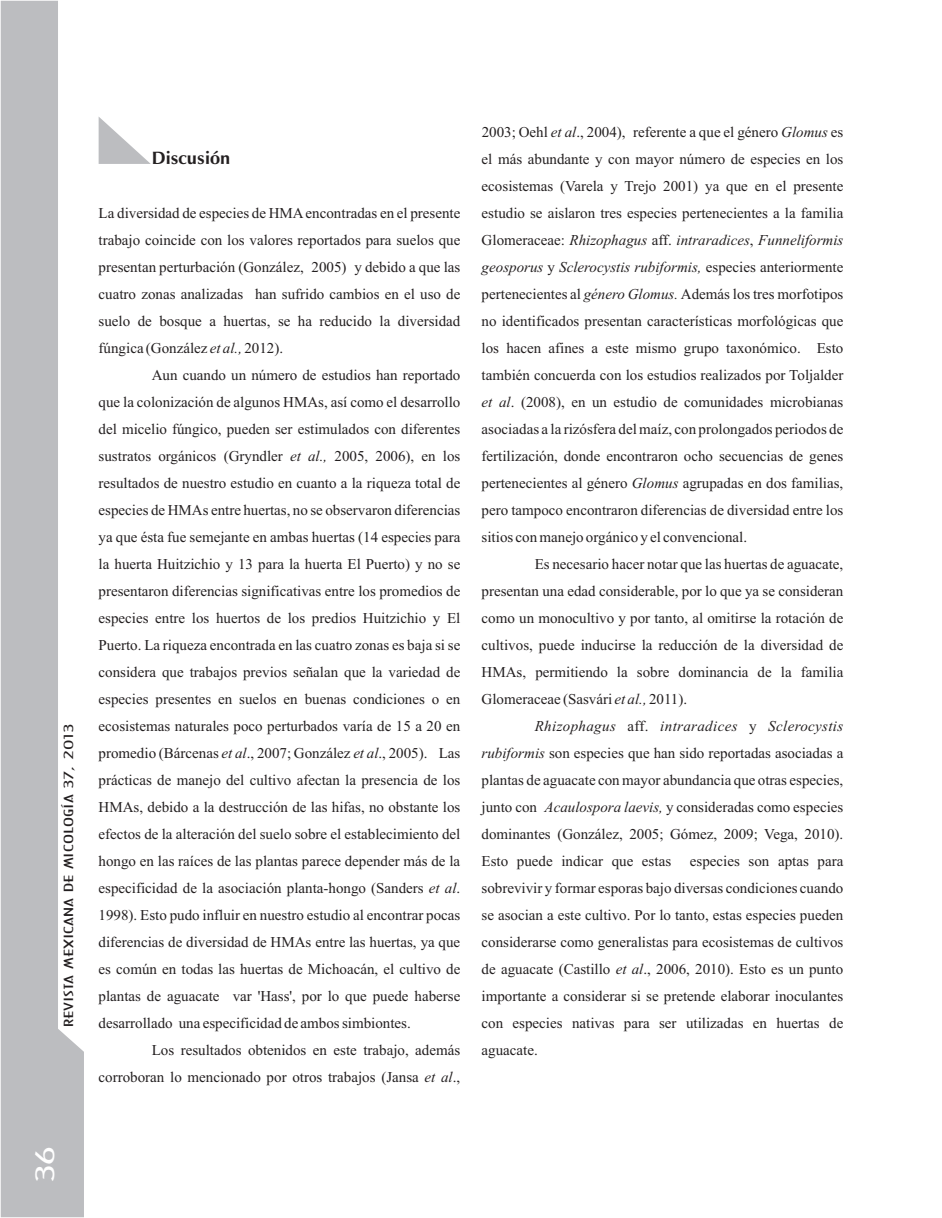
<style>
.page{position:relative;width:942px;height:1218px;background:#fff}
.page>*{position:absolute;margin:0;border:0;box-sizing:border-box;transform-origin:0 0}
.t1{font:24px "Architecture Plain";color:#fff;scale:2 1}
.t2{font:700 18px "Zapf Humanist 601 BT";color:#231f20}
.t3{font:15px/27px "Times New Roman";color:#231f20;text-align:justify}
.t4{font:12px "Architecture Plain";color:#231f20;scale:2 1}
.s1{font-style:italic}
</style>
<div class="page">
<svg style="left:1px;top:1px;width:83px;height:1216px;fill:#bcbdc0"></svg>
<svg style="left:99px;top:117px;width:52px;height:47px"></svg>
<p class="t4" style="left:63px;top:1027px;width:153px;rotate:-90deg">REVISTA MEXICANA DE MICOLOGÍA 37, 2013</p>
<p class="t2" style="left:152px;top:150px;width:80px">Discusión</p>
<p class="t3" style="left:99px;top:201px;width:363px">La diversidad de especies de HMAencontradas en el presente trabajo coincide con los valores reportados para suelos que presentan perturbación (González, 2005) y debido a que las cuatro zonas analizadas han sufrido cambios en el uso de suelo de bosque a huertas, se ha reducido la diversidad fúngica (González <span class="s1">et al.,</span> 2012).</p>
<p class="t3" style="left:99px;top:363px;width:363px;text-indent:53px">Aun cuando un número de estudios han reportado que la colonización de algunos HMAs, así como el desarrollo del micelio fúngico, pueden ser estimulados con diferentes sustratos orgánicos (Gryndler <span class="s1">et al.,</span> 2005, 2006), en los resultados de nuestro estudio en cuanto a la riqueza total de especies de HMAs entre huertas, no se observaron diferencias ya que ésta fue semejante en ambas huertas (14 especies para la huerta Huitzichio y 13 para la huerta El Puerto) y no se presentaron diferencias significativas entre los promedios de especies entre los huertos de los predios Huitzichio y El Puerto. La riqueza encontrada en las cuatro zonas es baja si se considera que trabajos previos señalan que la variedad de especies presentes en suelos en buenas condiciones o en ecosistemas naturales poco perturbados varía de 15 a 20 en promedio (Bárcenas <span class="s1">et al</span>., 2007; González <span class="s1">et al</span>., 2005). Las prácticas de manejo del cultivo afectan la presencia de los HMAs, debido a la destrucción de las hifas, no obstante los efectos de la alteración del suelo sobre el establecimiento del hongo en las raíces de las plantas parece depender más de la especificidad de la asociación planta-hongo (Sanders <span class="s1">et al</span>.<br>1998). Esto pudo influir en nuestro estudio al encontrar pocas diferencias de diversidad de HMAs entre las huertas, ya que es común en todas las huertas de Michoacán, el cultivo de plantas de aguacate var 'Hass', por lo que puede haberse desarrollado una especificidad de ambos simbiontes.</p>
<p class="t3" style="left:99px;top:1038px;width:363px;text-align:right">Los resultados obtenidos en este trabajo, además corroboran lo mencionado por otros trabajos (Jansa <span class="s1">et al</span>.,</p>
<p class="t3" style="left:481px;top:120px;width:363px">2003; Oehl <span class="s1">et al</span>., 2004), referente a que el género <span class="s1">Glomus</span> es el más abundante y con mayor número de especies en los ecosistemas (Varela y Trejo 2001) ya que en el presente estudio se aislaron tres especies pertenecientes a la familia Glomeraceae: <span class="s1">Rhizophagus</span> aff. <span class="s1">intraradices</span>, <span class="s1">Funneliformis geosporus</span> y <span class="s1">Sclerocystis rubiformis,</span> especies anteriormente pertenecientes al <span class="s1">género Glomus.</span> Además los tres morfotipos no identificados presentan características morfológicas que los hacen afines a este mismo grupo taxonómico. Esto también concuerda con los estudios realizados por Toljalder <span class="s1">et al</span>. (2008), en un estudio de comunidades microbianas asociadas a la rizósfera del maíz, con prolongados periodos de fertilización, donde encontraron ocho secuencias de genes pertenecientes al género <span class="s1">Glomus</span> agrupadas en dos familias, pero tampoco encontraron diferencias de diversidad entre los sitios con manejo orgánico y el convencional.</p>
<p class="t3" style="left:481px;top:552px;width:363px;text-indent:53px">Es necesario hacer notar que las huertas de aguacate, presentan una edad considerable, por lo que ya se consideran como un monocultivo y por tanto, al omitirse la rotación de cultivos, puede inducirse la reducción de la diversidad de HMAs, permitiendo la sobre dominancia de la familia Glomeraceae (Sasvári <span class="s1">et al.,</span> 2011).</p>
<p class="t3" style="left:481px;top:714px;width:363px;text-indent:53px"><span class="s1">Rhizophagus</span> aff. <span class="s1">intraradices</span> y <span class="s1">Sclerocystis rubiformis</span> son especies que han sido reportadas asociadas a plantas de aguacate con mayor abundancia que otras especies, junto con <span class="s1">Acaulospora laevis,</span> y consideradas como especies dominantes (González, 2005; Gómez, 2009; Vega, 2010).<br>Esto puede indicar que estas especies son aptas para sobrevivir y formar esporas bajo diversas condiciones cuando se asocian a este cultivo. Por lo tanto, estas especies pueden considerarse como generalistas para ecosistemas de cultivos de aguacate (Castillo <span class="s1">et al</span>., 2006, 2010). Esto es un punto importante a considerar si se pretende elaborar inoculantes con especies nativas para ser utilizadas en huertas de aguacate.</p>
<h1 class="t1" style="left:34px;top:1183px;width:20px;rotate:-90deg">36</h1>
</div>
